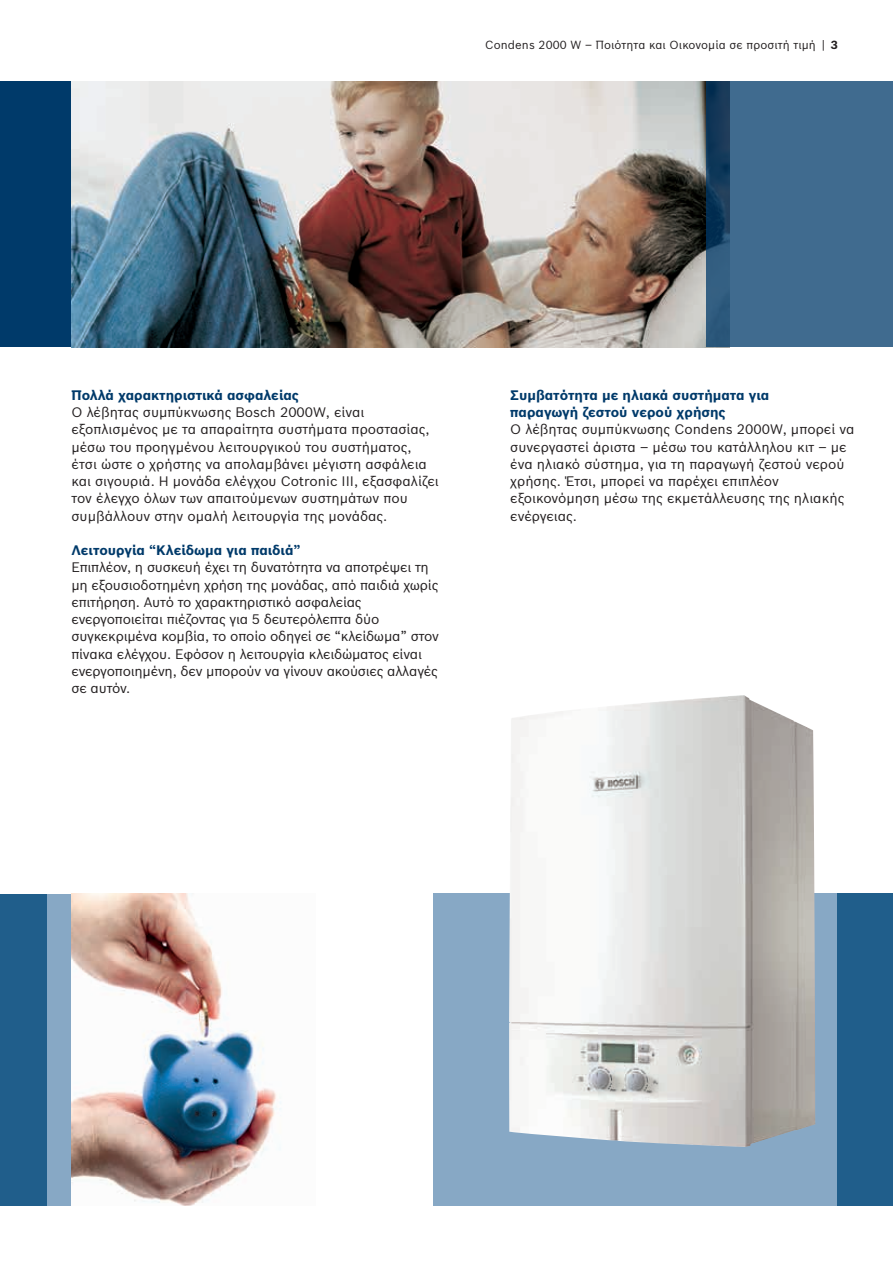
<style>
.page{position:relative;width:893px;height:1263px;background:#fff}
.page>*{position:absolute;margin:0;border:0;box-sizing:border-box;transform-origin:0 0}
.t1{font:13.5px/17.2px "Bosch Sans";letter-spacing:-.005em;color:#231f20}
.t2{font:700 13.5px/17.2px "Bosch Sans";color:#003a6a}
.t3{font:11.55px "Bosch Sans";letter-spacing:.01em;color:#231f20}
.s1{font-weight:700}
</style>
<div class="page">
<div style="left:434px;top:893px;width:459px;height:312px;background:#87a8c5"></div>
<div style="left:10px;top:894px;width:61px;height:311px;background:#87a8c5"></div>
<div style="left:0;top:82px;width:73px;height:265px;background:#003a6a"></div>
<div style="left:838px;top:893px;width:55px;height:312px;background:#205e8b"></div>
<div style="left:0;top:894px;width:46px;height:311px;background:#205e8b"></div>
<img style="left:509px;top:695px;width:306px;height:452px">
<img style="left:71px;top:82px;width:635px;height:265px">
<svg style="left:706px;top:82px;width:187px;height:265px;background:#3b6689"></svg>
<img style="left:71px;top:894px;width:210px;height:311px">
<p class="t3" style="left:485px;top:36px;width:354px">Condens 2000 W – Ποιότητα και Οικονομία σε προσιτή τιμή | <span class="s1">3</span></p>
<p class="t2" style="left:71px;top:385px;width:229px">Πολλά χαρακτηριστικά ασφαλείας</p>
<p class="t1" style="left:71px;top:403px;width:369px">Ο λέβητας συμπύκνωσης Bosch 2000W, είναι εξοπλισμένος με τα απαραίτητα συστήματα προστασίας, μέσω του προηγμένου λειτουργικού του συστήματος, έτσι ώστε ο χρήστης να απολαμβάνει μέγιστη ασφάλεια και σιγουριά. Η μονάδα ελέγχου Cotronic ΙΙΙ, εξασφαλίζει τον έλεγχο όλων των απαιτούμενων συστημάτων που συμβάλλουν στην ομαλή λειτουργία της μονάδας.</p>
<p class="t2" style="left:71px;top:541px;width:231px">Λειτουργία “Κλείδωμα για παιδιά”</p>
<p class="t1" style="left:71px;top:558px;width:369px">Επιπλέον, η συσκευή έχει τη δυνατότητα να αποτρέψει τη μη εξουσιοδοτημένη χρήση της μονάδας, από παιδιά χωρίς επιτήρηση. Αυτό το χαρακτηριστικό ασφαλείας ενεργοποιείται πιέζοντας για 5 δευτερόλεπτα δύο συγκεκριμένα κομβία, το οποίο οδηγεί σε “κλείδωμα” στον πίνακα ελέγχου. Εφόσον η λειτουργία κλειδώματος είναι ενεργοποιημένη, δεν μπορούν να γίνουν ακούσιες αλλαγές σε αυτόν.</p>
<p class="t2" style="left:510px;top:385px;width:261px">Συμβατότητα με ηλιακά συστήματα για παραγωγή ζεστού νερού χρήσης</p>
<p class="t1" style="left:510px;top:420px;width:346px">Ο λέβητας συμπύκνωσης Condens 2000W, μπορεί να συνεργαστεί άριστα – μέσω του κατάλληλου κιτ – με ένα ηλιακό σύστημα, για τη παραγωγή ζεστού νερού χρήσης. Έτσι, μπορεί να παρέχει επιπλέον εξοικονόμηση μέσω της εκμετάλλευσης της ηλιακής ενέργειας.</p>
</div>
